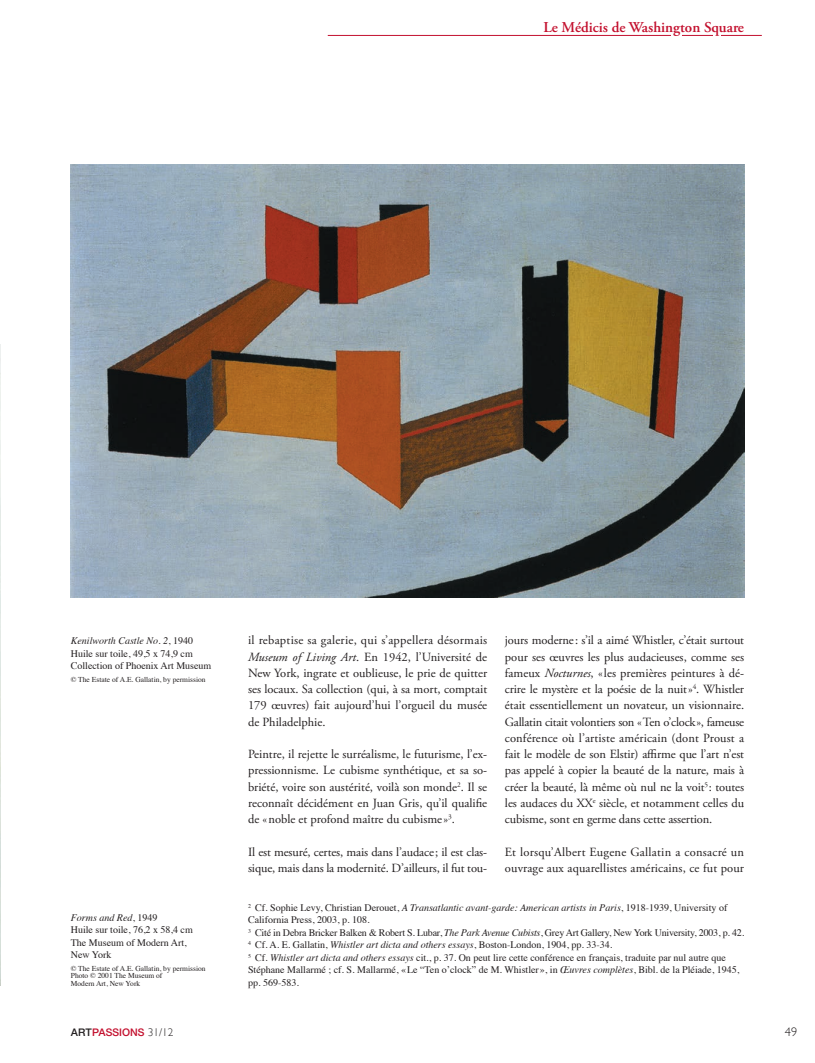
<style>
.page{position:relative;width:815px;height:1063px;background:#fff}
.page>*{position:absolute;margin:0;border:0;box-sizing:border-box;transform-origin:0 0}
.t1{font:600 15px "Adobe Garamond Pro";color:#c3102e}
.t2{font:12.5px/16.2px "Adobe Garamond Pro";color:#231f20;text-align:justify}
.t3{font:300 12.5px "Gill Sans";color:#231f20}
.t4{font:600 11.25px "Nimbus Sans Novus T";color:#c3102e}
.t5{font:10px/12.5px "Times";color:#231f20}
.t6{font:7.5px/7.5px "Times";color:#231f20}
.s1{font-style:italic}
.s2{color:#231f20}
.s3{font-family:"Gill Sans";font-weight:300;color:#231f20}
</style>
<div class="page">
<img style="left:0;top:345px;width:1px;height:641px">
<hr style="left:328px;top:35px;width:434px;height:1px;background:#c3102e">
<div style="left:714px;top:32px;width:7px;height:7px;background:#fff"></div>
<div style="left:671px;top:32px;width:11px;height:7px;background:#fff"></div>
<img style="left:71px;top:165px;width:673px;height:432px">
<p class="t1" style="left:543px;top:19px;width:202px">Le Médicis de Washington Square</p>
<p class="t5" style="left:71px;top:634px;width:142px"><span class="s1">Kenilworth Castle No. 2</span>, 1940<br>Huile sur toile, 49,5 x 74,9 cm<br>Collection of Phoenix Art Museum</p>
<p class="t6" style="left:71px;top:675px;width:136px">© The Estate of A.E. Gallatin, by permission</p>
<p class="t5" style="left:71px;top:910px;width:123px"><span class="s1">Forms and Red</span>, 1949<br>Huile sur toile, 76,2 x 58,4 cm<br>The Museum of Modern Art,<br>New York</p>
<p class="t6" style="left:71px;top:964px;width:136px">© The Estate of A.E. Gallatin, by permission<br>Photo © 2001 The Museum of<br>Modern Art, New York</p>
<p class="t2" style="left:248px;top:633px;width:241px">il rebaptise sa galerie, qui s’appellera désormais <span class="s1">Museum of Living Art</span>. En 1942, l’Université de New York, ingrate et oublieuse, le prie de quitter ses locaux. Sa collection (qui, à sa mort, comptait 179 œuvres) fait aujourd’hui l’orgueil du musée de Philadelphie.</p>
<p class="t2" style="left:248px;top:747px;width:241px">Peintre, il rejette le surréalisme, le futurisme, l’ex&shy;pressionnisme. Le cubisme synthétique, et sa so&shy;briété, voire son austérité, voilà son monde<sup>2</sup>. Il se reconnaît décidément en Juan Gris, qu’il qualifie de «noble et profond maître du cubisme»<sup>3</sup>.</p>
<p class="t2" style="left:248px;top:844px;width:241px">Il est mesuré, certes, mais dans l’audace; il est clas&shy;sique, mais dans la modernité. D’ailleurs, il fut tou-</p>
<p class="t2" style="left:505px;top:633px;width:241px">jours moderne: s’il a aimé Whistler, c’était surtout pour ses œuvres les plus audacieuses, comme ses fameux <span class="s1">Nocturnes</span>, «les premières peintures à dé&shy;crire le mystère et la poésie de la nuit»<sup>4</sup>. Whistler était essentiellement un novateur, un visionnaire.<br>Gallatin citait volontiers son «Ten o’clock», fameuse conférence où l’artiste américain (dont Proust a fait le modèle de son Elstir) affirme que l’art n’est pas appelé à copier la beauté de la nature, mais à créer la beauté, là même où nul ne la voit<sup>5</sup>: toutes les audaces du XX<sup>e</sup> siècle, et notamment celles du cubisme, sont en germe dans cette assertion.</p>
<p class="t2" style="left:505px;top:844px;width:241px">Et lorsqu’Albert Eugene Gallatin a consacré un ouvrage aux aquarellistes américains, ce fut pour</p>
<p class="t5" style="left:248px;top:900px;width:498px"><sup>2</sup> Cf. Sophie Levy, Christian Derouet, <span class="s1">A Transatlantic avant-garde: American artists in Paris</span>, 1918-1939, University of California Press, 2003, p. 108.<br><sup>3</sup> Cité in Debra Bricker Balken &amp; Robert S. Lubar, <span class="s1">The Park Avenue Cubists</span>, Grey Art Gallery, New York University, 2003, p. 42.<br><sup>4</sup> Cf. A. E. Gallatin, <span class="s1">Whistler art dicta and others essays</span>, Boston-London, 1904, pp. 33-34.<br><sup>5</sup> Cf. <span class="s1">Whistler art dicta and others essays</span> cit., p. 37. On peut lire cette conférence en français, traduite par nul autre que Stéphane Mallarmé ; cf. S. Mallarmé, «Le “Ten o’clock” de M. Whistler», in <span class="s1">Œuvres complètes</span>, Bibl. de la Pléiade, 1945, pp. 569-583.</p>
<p class="t4" style="left:71px;top:1026px;width:104px"><span class="s2">ART</span>PASSIONS <span class="s3">31/12</span></p>
<p class="t3" style="left:785px;top:1022px;width:14px">49</p>
</div>
